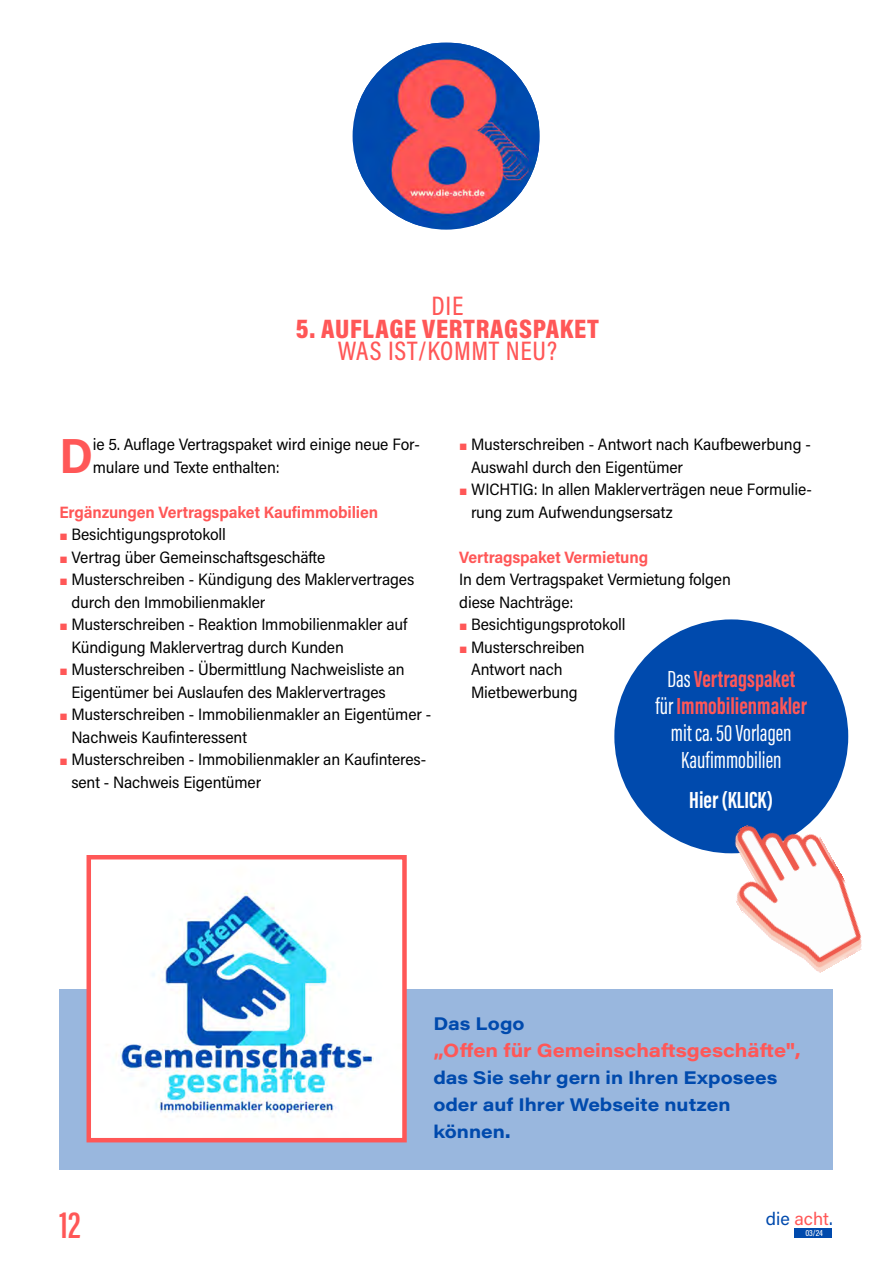
<style>
.page{position:relative;width:893px;height:1263px;background:#fff}
.page>*{position:absolute;margin:0;border:0;box-sizing:border-box;transform-origin:0 0}
.t1{font:700 49.5px "Acumin Pro Semi Cond";color:#ff5757}
.t2{font:600 39px "Acumin Pro Extra Cond";color:#ff5757}
.t3{font:900 27px "Acumin Pro Cond";letter-spacing:.025em;color:#ff5757}
.t4{font:500 27px "Acumin Pro Cond";letter-spacing:.025em;color:#ff5757}
.t5{font:24px/27px "Acumin Pro Extra Cond";color:#fff;text-align:center}
.t6{font:700 24px "Acumin Pro Extra Cond";color:#fff}
.t7{font:700 18.75px "Acumin Pro Wide";color:#ff5757}
.t8{font:700 18px/27px "Acumin Pro Wide";color:#004aad}
.t9{font:18px "Acumin Pro";color:#004aad}
.t10{font:16.5px/22.5px "Acumin Pro Semi Cond";letter-spacing:-.01em;color:#000}
.t11{font:700 16.5px "Acumin Pro Semi Cond";letter-spacing:-.01em;color:#ff5757}
.t12{font:500 9px "Acumin Pro Cond";color:#fff}
.s1{font-family:"European Pi Three";font-size:15px;color:#ff5757}
.s2{font-weight:700;color:#ff5757}
.s3{color:#ff5757}
</style>
<div class="page">
<div style="left:795px;top:1228px;width:37px;height:10px;background:#004aad"></div>
<img style="left:356px;top:43px;width:182px;height:183px">
<div style="left:614px;top:619px;width:234px;height:234px;background:#004aad;border-radius:50%"></div>
<img style="left:707px;top:797px;width:155px;height:176px">
<div style="left:60px;top:989px;width:773px;height:180px;background:#99b7de"></div>
<img style="left:92px;top:892px;width:310px;height:245px">
<div style="left:87px;top:855px;width:320px;height:287px;border:4px solid #ff5757"></div>
<p class="t4" style="left:432px;top:290px;width:33px">DIE</p>
<p class="t3" style="left:296px;top:318px;width:304px">5. AUFLAGE VERTRAGSPAKET</p>
<p class="t4" style="left:338px;top:335px;width:221px">WAS IST/KOMMT NEU?</p>
<p class="t1" style="left:60px;top:437px;width:35px">D</p>
<p class="t10" style="left:93px;top:434px;width:328px">ie 5. Auflage Vertragspaket wird einige neue For&shy;mulare und Texte enthalten:</p>
<p class="t11" style="left:60px;top:506px;width:320px">Ergänzungen Vertragspaket Kaufimmobilien</p>
<p class="t10" style="left:60px;top:524px;width:168px"><span class="s1">-</span> Besichtigungsprotokoll</p>
<p class="t10" style="left:60px;top:547px;width:267px"><span class="s1">-</span> Vertrag über Gemeinschaftsgeschäfte</p>
<p class="t10" style="left:71px;top:569px;width:344px;text-indent:-12px"><span class="s1">-</span> Musterschreiben - Kündigung des Maklervertrages durch den Immobilienmakler</p>
<p class="t10" style="left:71px;top:614px;width:338px;text-indent:-12px"><span class="s1">-</span> Musterschreiben - Reaktion Immobilienmakler auf<br>Kündigung Maklervertrag durch Kunden</p>
<p class="t10" style="left:60px;top:659px;width:347px;text-align:center"><span class="s1">-</span> Musterschreiben - Übermittlung Nachweisliste an<br>Eigentümer bei Auslaufen des Maklervertrages</p>
<p class="t10" style="left:71px;top:704px;width:361px;text-indent:-12px"><span class="s1">-</span> Musterschreiben - Immobilienmakler an Eigentümer -<br>Nachweis Kaufinteressent</p>
<p class="t10" style="left:71px;top:749px;width:356px;text-indent:-12px"><span class="s1">-</span> Musterschreiben - Immobilienmakler an Kaufinteres&shy;sent - Nachweis Eigentümer</p>
<p class="t10" style="left:471px;top:434px;width:341px;text-indent:-12px"><span class="s1">-</span> Musterschreiben - Antwort nach Kaufbewerbung -<br>Auswahl durch den Eigentümer</p>
<p class="t10" style="left:471px;top:479px;width:342px;text-indent:-12px"><span class="s1">-</span> WICHTIG: In allen Maklerverträgen neue Formulie&shy;rung zum Aufwendungsersatz</p>
<p class="t11" style="left:459px;top:551px;width:190px">Vertragspaket Vermietung</p>
<p class="t10" style="left:459px;top:569px;width:273px">In dem Vertragspaket Vermietung folgen diese Nachträge:</p>
<p class="t10" style="left:459px;top:614px;width:168px"><span class="s1">-</span> Besichtigungsprotokoll</p>
<p class="t10" style="left:471px;top:637px;width:115px;text-indent:-12px"><span class="s1">-</span> Musterschreiben<br>Antwort nach<br>Mietbewerbung</p>
<p class="t5" style="left:656px;top:667px;width:153px">Das<span class="s2">Vertragspaket </span>für <span class="s2">Immobilienmakler </span>mit ca. 50 Vorlagen<br>Kaufimmobilien</p>
<p class="t6" style="left:689px;top:791px;width:86px">Hier (KLICK)</p>
<p class="t2" style="left:60px;top:1209px;width:23px">12</p>
<p class="t8" style="left:433px;top:1011px;width:93px">Das Logo</p>
<p class="t7" style="left:433px;top:1042px;width:369px">„Offen für Gemeinschaftsgeschäfte",</p>
<p class="t8" style="left:433px;top:1065px;width:346px">das Sie sehr gern in Ihren Exposees oder auf Ihrer Webseite nutzen können.</p>
<p class="t9" style="left:766px;top:1208px;width:68px">die <span class="s3">acht</span>.</p>
<p class="t12" style="left:805px;top:1227px;width:19px">03/24</p>
</div>
